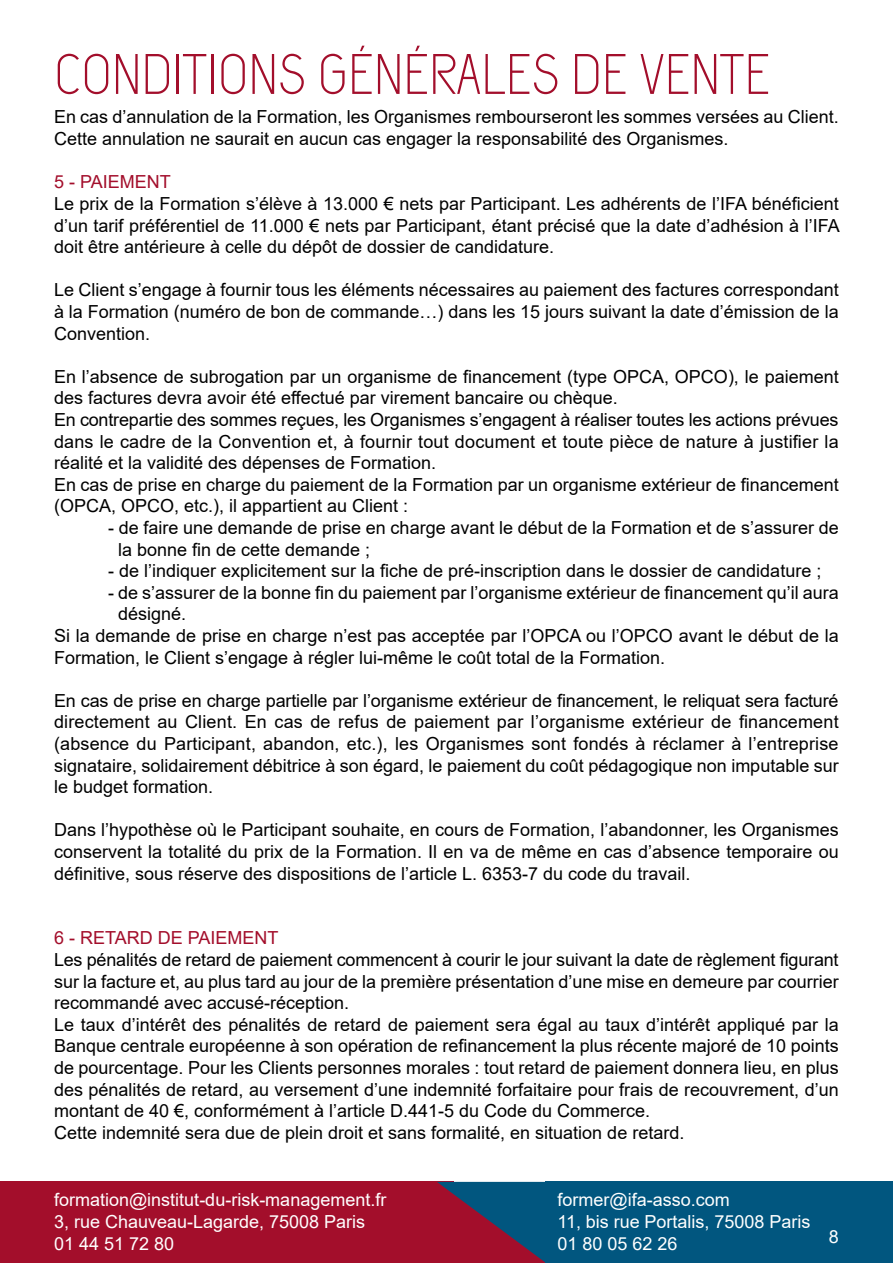
<style>
.page{position:relative;width:893px;height:1263px;background:#fff}
.page>*{position:absolute;margin:0;border:0;box-sizing:border-box;transform-origin:0 0}
.t1{font:57px "Capsuula";color:#a30e2b}
.t2{font:18px/21.6px "Arial";color:#000}
.t3{font:18px/21.6px "Arial";color:#fff}
.t4{font:18px "Arial";color:#a30e2b}
.s1{font-style:inherit}
</style>
<div class="page">
<div style="left:0;top:1182px;width:453px;height:81px;background:#a30e2b"></div>
<svg style="left:437px;top:1182px;width:108px;height:81px;background:#533154"></svg>
<div style="left:545px;top:1182px;width:348px;height:81px;background:#01567f"></div>
<h1 class="t1" style="left:54px;top:42px;width:718px">CONDITIONS GÉNÉRALES DE VENTE</h1>
<p class="t2" style="left:54px;top:106px;width:786px">En cas d’annulation de la Formation, les Organismes rembourseront les sommes versées au Client.<br>Cette annulation ne saurait en aucun cas engager la responsabilité des Organismes.</p>
<p class="t4" style="left:54px;top:170px;width:118px">5 - PAIEMENT</p>
<p class="t2" style="left:54px;top:193px;width:787px;text-align:justify">Le prix de la Formation s’élève à 13.000 € nets par Participant. Les adhérents de l’IFA bénéficient d’un tarif préférentiel de 11.000 € nets par Participant, étant précisé que la date d’adhésion à l’IFA doit être antérieure à celle du dépôt de dossier de candidature.</p>
<p class="t2" style="left:54px;top:279px;width:786px;text-align:justify">Le Client s’engage à fournir tous les éléments nécessaires au paiement des factures correspondant à la Formation (numéro de bon de commande…) dans les 15 jours suivant la date d’émission de la Convention.</p>
<p class="t2" style="left:54px;top:365px;width:786px">En l’absence de subrogation par un organisme de financement (type OPCA, OPCO), le paiement des factures devra avoir été effectué par virement bancaire ou chèque.<br>En contrepartie des sommes reçues, les Organismes s’engagent à réaliser toutes les actions prévues dans le cadre de la Convention et, à fournir tout document et toute pièce de nature à justifier la réalité et la validité des dépenses de Formation.<br>En cas de prise en charge du paiement de la Formation par un organisme extérieur de financement (OPCA, OPCO, etc.), il appartient au Client :</p>
<p class="t2" style="left:118px;top:517px;width:722px;text-indent:-10px">- de faire une demande de prise en charge avant le début de la Formation et de s’assurer de la bonne fin de cette demande ;</p>
<p class="t2" style="left:108px;top:560px;width:715px">- de l’indiquer explicitement sur la fiche de pré-inscription dans le dossier de candidature ;</p>
<p class="t2" style="left:108px;top:581px;width:732px">- de s’assurer de la bonne fin du paiement par l’organisme extérieur de financement qu’il aura</p>
<p class="t2" style="left:118px;top:603px;width:70px">désigné.</p>
<p class="t2" style="left:54px;top:625px;width:786px">Si la demande de prise en charge n’est pas acceptée par l’OPCA ou l’OPCO avant le début de la</p>
<p class="t2" style="left:54px;top:646px;width:613px">Formation, le Client s’engage à régler lui-même le coût total de la Formation.</p>
<p class="t2" style="left:54px;top:689px;width:786px;text-align:justify">En cas de prise en charge partielle par l’organisme extérieur de financement, le reliquat sera facturé directement au Client. En cas de refus de paiement par l’organisme extérieur de financement (absence du Participant, abandon, etc.), les Organismes sont fondés à réclamer à l’entreprise signataire, solidairement débitrice à son égard, le paiement du coût pédagogique non imputable sur le budget formation.</p>
<p class="t2" style="left:54px;top:819px;width:786px;text-align:justify">Dans l’hypothèse où le Participant souhaite, en cours de Formation, l’abandonner, les Organismes conservent la totalité du prix de la Formation. Il en va de même en cas d’absence temporaire ou définitive, sous réserve des dispositions de l’article L. 6353-7 du code du travail.</p>
<p class="t4" style="left:54px;top:926px;width:226px">6 - RETARD DE PAIEMENT</p>
<p class="t2" style="left:54px;top:949px;width:786px">Les pénalités de retard de paiement commencent à courir le jour suivant la date de règlement figurant sur la facture et, au plus tard au jour de la première présentation d’une mise en demeure par courrier recommandé avec accusé-réception.<br>Le taux d’intérêt des pénalités de retard de paiement sera égal au taux d’intérêt appliqué par la Banque centrale européenne à son opération de refinancement la plus récente majoré de 10 points de pourcentage. Pour les Clients personnes morales : tout retard de paiement donnera lieu, en plus des pénalités de retard, au versement d’une indemnité forfaitaire pour frais de recouvrement, d’un montant de 40 €, conformément à l’article D.441-5 du Code du Commerce.<br>Cette indemnité sera due de plein droit et sans formalité, en situation de retard.</p>
<p class="t3" style="left:54px;top:1189px;width:334px">formation@institut-du-risk-management.fr<br>3, rue Chauveau-Lagarde, 75008 Paris<br>01 44 51 72 <span class="s1">80</span></p>
<p class="t3" style="left:557px;top:1189px;width:254px">former@ifa-asso.com<br>11, bis rue Portalis, 75008 Paris<br>01 80 05 62 26</p>
<p class="t3" style="left:829px;top:1226px;width:12px">8</p>
</div>
